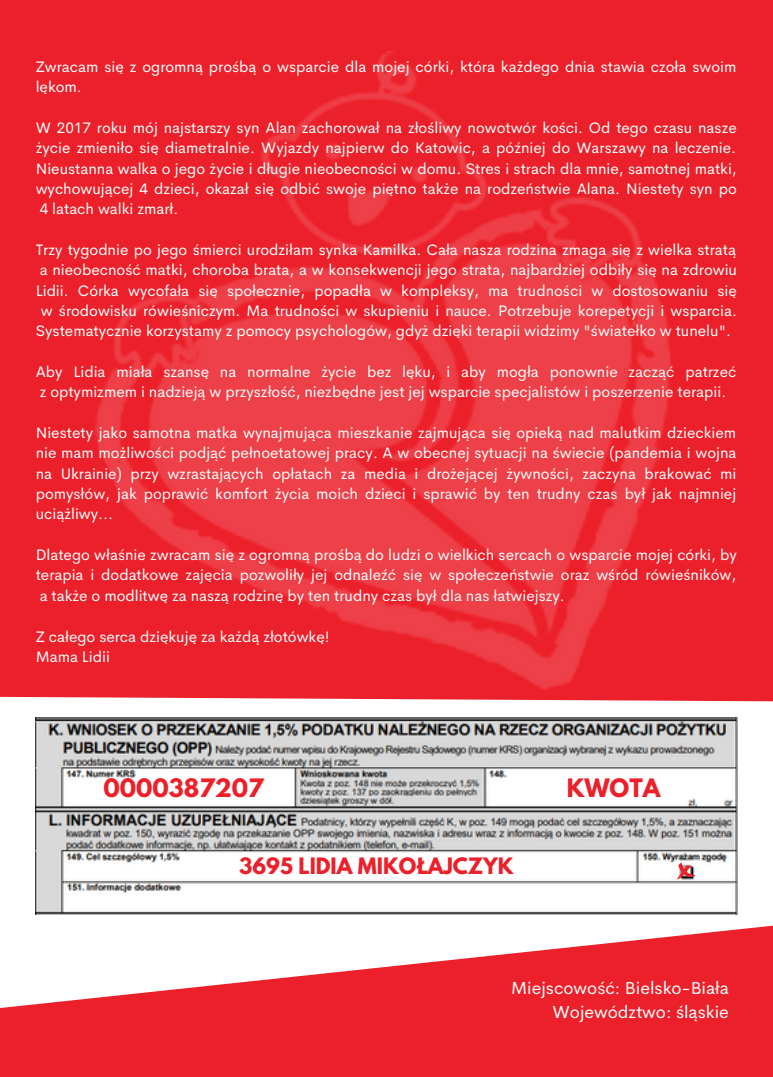
<style>
.page{position:relative;width:773px;height:1077px;background:#fff}
.page>*{position:absolute;margin:0;border:0;box-sizing:border-box;transform-origin:0 0}
.t1{font:700 22.5px "League Spartan";color:#ec202a}
.t2{font:700 20px "League Spartan";color:#ec202a}
.t3{font:17.5px/23.2px "Cerebri Sans";color:#fff;text-align:right}
.t4{font:15.25px/20.2px "Cerebri Sans";color:#fff}
</style>
<div class="page">
<div style="left:0;top:0;width:772px;height:1076px;background:#ec202a"></div>
<svg style="left:0;top:696px;width:772px;height:221px;background:#f9f3f4"></svg>
<svg style="left:0;top:917px;width:772px;height:91px;fill:#fff"></svg>
<img style="left:91px;top:51px;width:591px;height:664px">
<img style="left:36px;top:717px;width:701px;height:197px">
<svg style="left:676px;top:862px;width:19px;height:17px"></svg>
<p class="t4" style="left:36px;top:56px;width:702px">Zwracam się z ogromną prośbą o wsparcie dla mojej córki, która każdego dnia stawia czoła swoim lękom.</p>
<p class="t4" style="left:36px;top:117px;width:702px;text-align:justify">W 2017 roku mój najstarszy syn Alan zachorował na złośliwy nowotwór kości. Od tego czasu nasze życie zmieniło się diametralnie. Wyjazdy najpierw do Katowic, a później do Warszawy na leczenie.<br>Nieustanna walka o jego życie i długie nieobecności w domu. Stres i strach dla mnie, samotnej matki, wychowującej 4 dzieci, okazał się odbić swoje piętno także na rodzeństwie Alana. Niestety syn po 4 latach walki zmarł.</p>
<p class="t4" style="left:36px;top:239px;width:702px;text-align:center">Trzy tygodnie po jego śmierci urodziłam synka Kamilka. Cała nasza rodzina zmaga się z wielka stratą a nieobecność matki, choroba brata, a w konsekwencji jego strata, najbardziej odbiły się na zdrowiu Lidii. Córka wycofała się społecznie, popadła w kompleksy, ma trudności w dostosowaniu się w środowisku rówieśniczym. Ma trudności w skupieniu i nauce. Potrzebuje korepetycji i wsparcia.<br>Systematycznie korzystamy z pomocy psychologów, gdyż dzięki terapii widzimy "światełko w tunelu".</p>
<p class="t4" style="left:36px;top:361px;width:702px">Aby Lidia miała szansę na normalne życie bez lęku, i aby mogła ponownie zacząć patrzeć z optymizmem i nadzieją w przyszłość, niezbędne jest jej wsparcie specjalistów i poszerzenie terapii.</p>
<p class="t4" style="left:36px;top:422px;width:702px;text-align:justify">Niestety jako samotna matka wynajmująca mieszkanie zajmująca się opieką nad malutkim dzieckiem nie mam możliwości podjąć pełnoetatowej pracy. A w obecnej sytuacji na świecie (pandemia i wojna na Ukrainie) przy wzrastających opłatach za media i drożejącej żywności, zaczyna brakować mi pomysłów, jak poprawić komfort życia moich dzieci i sprawić by ten trudny czas był jak najmniej uciążliwy...</p>
<p class="t4" style="left:36px;top:544px;width:702px;text-align:justify">Dlatego właśnie zwracam się z ogromną prośbą do ludzi o wielkich sercach o wsparcie mojej córki, by terapia i dodatkowe zajęcia pozwoliły jej odnaleźć się w społeczeństwie oraz wśród rówieśników, a także o modlitwę za naszą rodzinę by ten trudny czas był dla nas łatwiejszy.</p>
<p class="t4" style="left:36px;top:626px;width:295px">Z całego serca dziękuję za każdą złotówkę!<br>Mama Lidii</p>
<h1 class="t1" style="left:103px;top:776px;width:162px">0000387207</h1>
<h1 class="t1" style="left:566px;top:776px;width:95px">KWOTA</h1>
<h2 class="t2" style="left:239px;top:856px;width:276px">3695 LIDIA MIKOŁAJCZYK</h2>
<p class="t3" style="left:511px;top:976px;width:219px">Miejscowość: Bielsko-Biała<br>Województwo: śląskie</p>
</div>
